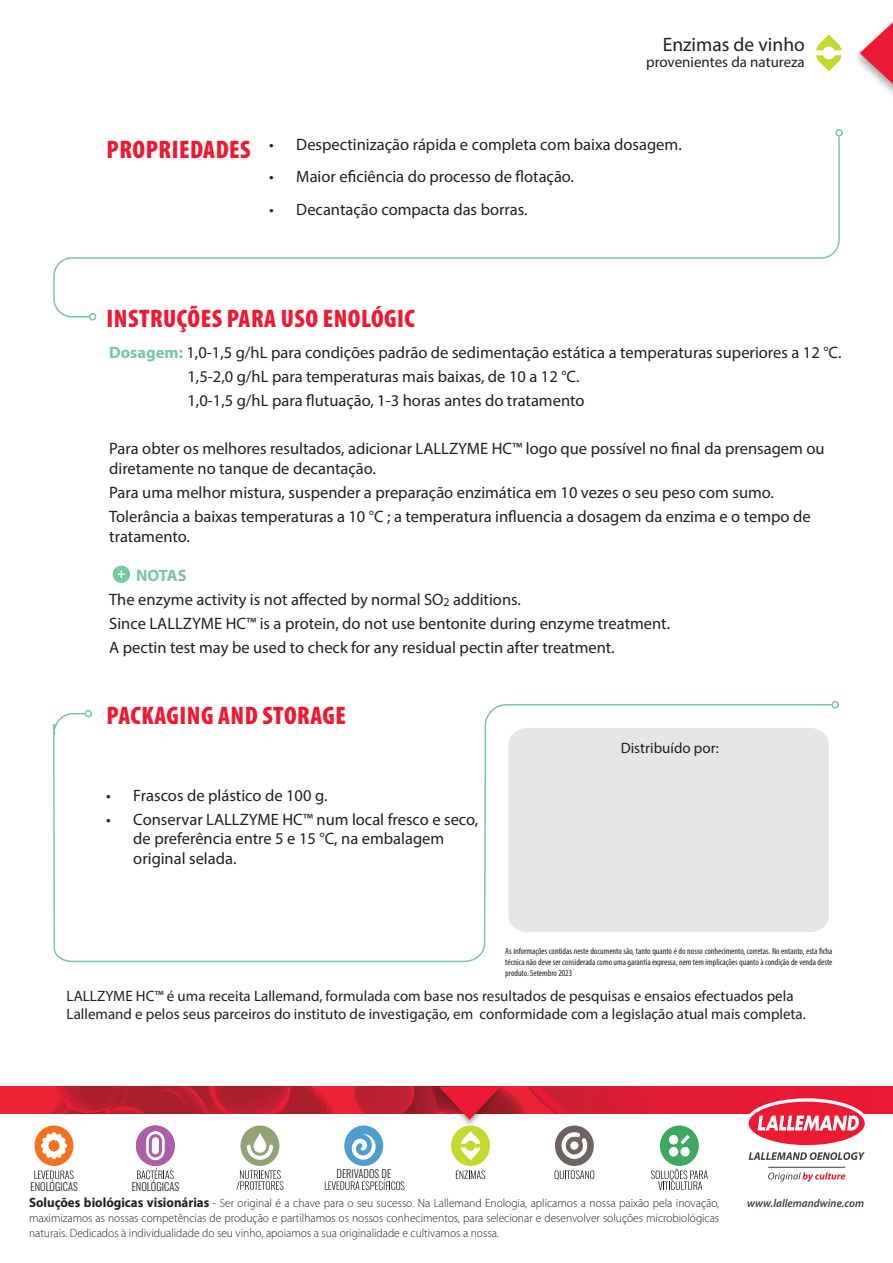
<style>
.page{position:relative;width:893px;height:1263px;background:#fff}
.page>*{position:absolute;margin:0;border:0;box-sizing:border-box;transform-origin:0 0}
.t1{font:900 condensed 25.5px "Myriad Pro";letter-spacing:.02em;color:#ed1a33}
.t2{font:19.5px "Myriad Pro";color:#231f20}
.t3{font:16.5px/24px "Myriad Pro";color:#231f20}
.t4{font:15px/18px "Myriad Pro";color:#231f20}
.t5{font:300 12px/15px "Myriad Pro";color:#231f20;text-align:justify;scale:.96 1}
.t6{font:italic 600 11.55px "Myriad Pro";color:#36414a;scale:.96 1}
.t7{font:300 10.95px "Oswald";color:#231f20;scale:.96 1}
.t8{font:condensed 9px/10.8px "Myriad Pro";color:#231f20;text-align:justify}
.s1{font-weight:700;color:#76c8a1}
.s2{font-weight:700;font-size:13.5px}
</style>
<div class="page">
<svg style="left:816px;top:34px;width:26px;height:37px"></svg>
<img style="left:0;top:1086px;width:893px;height:28px">
<div style="left:344px;top:1125px;width:39px;height:41px;background:#509ece;border-radius:50%"></div>
<svg style="left:351px;top:1134px;width:25px;height:26px"></svg>
<div style="left:136px;top:1125px;width:39px;height:41px;background:#aa5fa6;border-radius:50%"></div>
<svg style="left:146px;top:1131px;width:19px;height:29px"></svg>
<div style="left:451px;top:1125px;width:39px;height:41px;background:#c4d82d;border-radius:50%"></div>
<svg style="left:461px;top:1131px;width:19px;height:29px"></svg>
<div style="left:240px;top:1125px;width:39px;height:41px;background:#92a475;border-radius:50%"></div>
<svg style="left:254px;top:1132px;width:12px;height:21px"></svg>
<svg style="left:247px;top:1145px;width:26px;height:15px"></svg>
<div style="left:35px;top:1125px;width:38px;height:41px;background:#f37121;border-radius:50%"></div>
<svg style="left:41px;top:1132px;width:26px;height:27px"></svg>
<div style="left:660px;top:1125px;width:39px;height:41px;background:#3ca860;border-radius:50%"></div>
<div style="left:669px;top:1135px;width:9px;height:9px;background:#fff;border-radius:50%"></div>
<div style="left:669px;top:1147px;width:9px;height:9px;background:#fff;border-radius:50%"></div>
<div style="left:680px;top:1147px;width:10px;height:9px;background:#fff;border-radius:50%"></div>
<svg style="left:680px;top:1135px;width:10px;height:9px"></svg>
<div style="left:555px;top:1125px;width:39px;height:41px;background:#6f6362;border-radius:50%"></div>
<svg style="left:561px;top:1132px;width:27px;height:27px"></svg>
<svg style="left:651px;top:1169px;width:57px;height:21px"></svg>
<svg style="left:34px;top:1170px;width:40px;height:9px"></svg>
<svg style="left:137px;top:1168px;width:37px;height:11px"></svg>
<svg style="left:236px;top:1170px;width:47px;height:20px"></svg>
<svg style="left:456px;top:1170px;width:29px;height:9px"></svg>
<svg style="left:325px;top:1179px;width:79px;height:11px"></svg>
<svg style="left:554px;top:1170px;width:40px;height:10px"></svg>
<div style="left:434px;top:1085px;width:71px;height:43px;background:#231f20;opacity:.4"></div>
<svg style="left:439px;top:1086px;width:61px;height:34px;background:#d03d4e"></svg>
<svg style="left:860px;top:22px;width:33px;height:73px"></svg>
<hr style="left:768px;top:1167px;width:77px;height:1px;background:#36414a">
<svg style="left:745px;top:1098px;width:123px;height:62px"></svg>
<svg style="left:768px;top:1172px;width:77px;height:10px"></svg>
<div style="left:113px;top:566px;width:17px;height:17px;background:#76c8a1;border-radius:50%"></div>
<svg style="left:118px;top:570px;width:7px;height:8px"></svg>
<svg style="left:53px;top:704px;width:781px;height:259px"></svg>
<div style="left:84px;top:710px;width:8px;height:7px;border:2px solid #76c8a1;border-radius:50%"></div>
<div style="left:831px;top:701px;width:8px;height:7px;border:2px solid #76c8a1;border-radius:50%"></div>
<div style="left:508px;top:728px;width:321px;height:204px;background:#e6e5e7"></div>
<svg style="left:53px;top:134px;width:787px;height:184px"></svg>
<div style="left:89px;top:313px;width:7px;height:8px;border:2px solid #76c8a1;border-radius:50%"></div>
<div style="left:835px;top:129px;width:8px;height:7px;border:2px solid #76c8a1;border-radius:50%"></div>
<p class="t2" style="left:663px;top:32px;width:144px">Enzimas de vinho</p>
<p class="t4" style="left:646px;top:53px;width:160px">provenientes da natureza</p>
<h1 class="t1" style="left:107px;top:133px;width:169px">PROPRIEDADES <sup>•</sup></h1>
<p class="t3" style="left:296px;top:132px;width:387px">Despectinização rápida e completa com baixa dosagem.</p>
<p class="t3" style="left:269px;top:164px;width:306px">• Maior eficiência do processo de flotação.</p>
<p class="t3" style="left:269px;top:197px;width:260px">• Decantação compacta das borras.</p>
<h1 class="t1" style="left:107px;top:303px;width:310px">INSTRUÇÕES PARA USO ENOLÓGIC</h1>
<p class="t3" style="left:187px;top:340px;width:656px;text-indent:-78px"><span class="s1">Dosagem:</span> 1,0-1,5 g/hL para condições padrão de sedimentação estática a temperaturas superiores a 12 °C.<br>1,5-2,0 g/hL para temperaturas mais baixas, de 10 a 12 °C.<br>1,0-1,5 g/hL para flutuação, 1-3 horas antes do tratamento</p>
<p class="t3" style="left:109px;top:438px;width:717px;line-height:19.8px">Para obter os melhores resultados, adicionar LALLZYME HC™ logo que possível no final da prensagem ou diretamente no tanque de decantação.</p>
<p class="t3" style="left:109px;top:480px;width:703px">Para uma melhor mistura, suspender a preparação enzimática em 10 vezes o seu peso com sumo.<br>Tolerância a baixas temperaturas a 10 °C ; a temperatura influencia a dosagem da enzima e o tempo de</p>
<p class="t3" style="left:109px;top:524px;width:82px">tratamento.</p>
<p class="t3" style="left:109px;top:563px;width:562px;text-indent:27px"><span class="s1">NOTAS<br></span>The enzyme activity is not affected by normal SO<sub>2</sub> additions.<br>Since LALLZYME HC™ is a protein, do not use bentonite during enzyme treatment.<br>A pectin test may be used to check for any residual pectin after treatment.</p>
<h1 class="t1" style="left:107px;top:699px;width:241px">PACKAGING AND STORAGE</h1>
<p class="t3" style="left:106px;top:783px;width:223px">• Frascos de plástico de 100 g.</p>
<p class="t3" style="left:133px;top:809px;width:347px;line-height:19.8px;text-indent:-27px">• Conservar LALLZYME HC™ num local fresco e seco, de preferência entre 5 e 15 °C, na embalagem original selada.</p>
<p class="t4" style="left:621px;top:739px;width:99px">Distribuído por:</p>
<p class="t8" style="left:505px;top:946px;width:329px">As informações contidas neste documento são, tanto quanto é do nosso conhecimento, corretas. No entanto, esta ficha técnica não deve ser considerada como uma garantia expressa, nem tem implicações quanto à condição de venda deste produto. Setembro 2023</p>
<p class="t4" style="left:67px;top:987px;width:741px">LALLZYME HC™ é uma receita Lallemand, formulada com base nos resultados de pesquisas e ensaios efectuados pela<br>Lallemand e pelos seus parceiros do instituto de investigação, em conformidade com a legislação atual mais completa.</p>
<p class="t7" style="left:31px;top:1177px;width:51px">ENOLÓGICAS</p>
<p class="t7" style="left:132px;top:1177px;width:51px">ENOLÓGICAS</p>
<p class="t7" style="left:337px;top:1164px;width:58px">DERIVADOS DE</p>
<p class="t5" style="left:29px;top:1195px;width:720px"><span class="s2">Soluções biológicas visionárias</span> - Ser original é a chave para o seu sucesso. Na Lallemand Enologia, aplicamos a nossa paixão pela inovação, maximizamos as nossas competências de produção e partilhamos os nossos conhecimentos, para selecionar e desenvolver soluções microbiológicas naturais. Dedicados à individualidade do seu vinho, apoiamos a sua originalidade e cultivamos a nossa.</p>
<p class="t6" style="left:747px;top:1196px;width:123px">www.lallemandwine.com</p>
</div>
